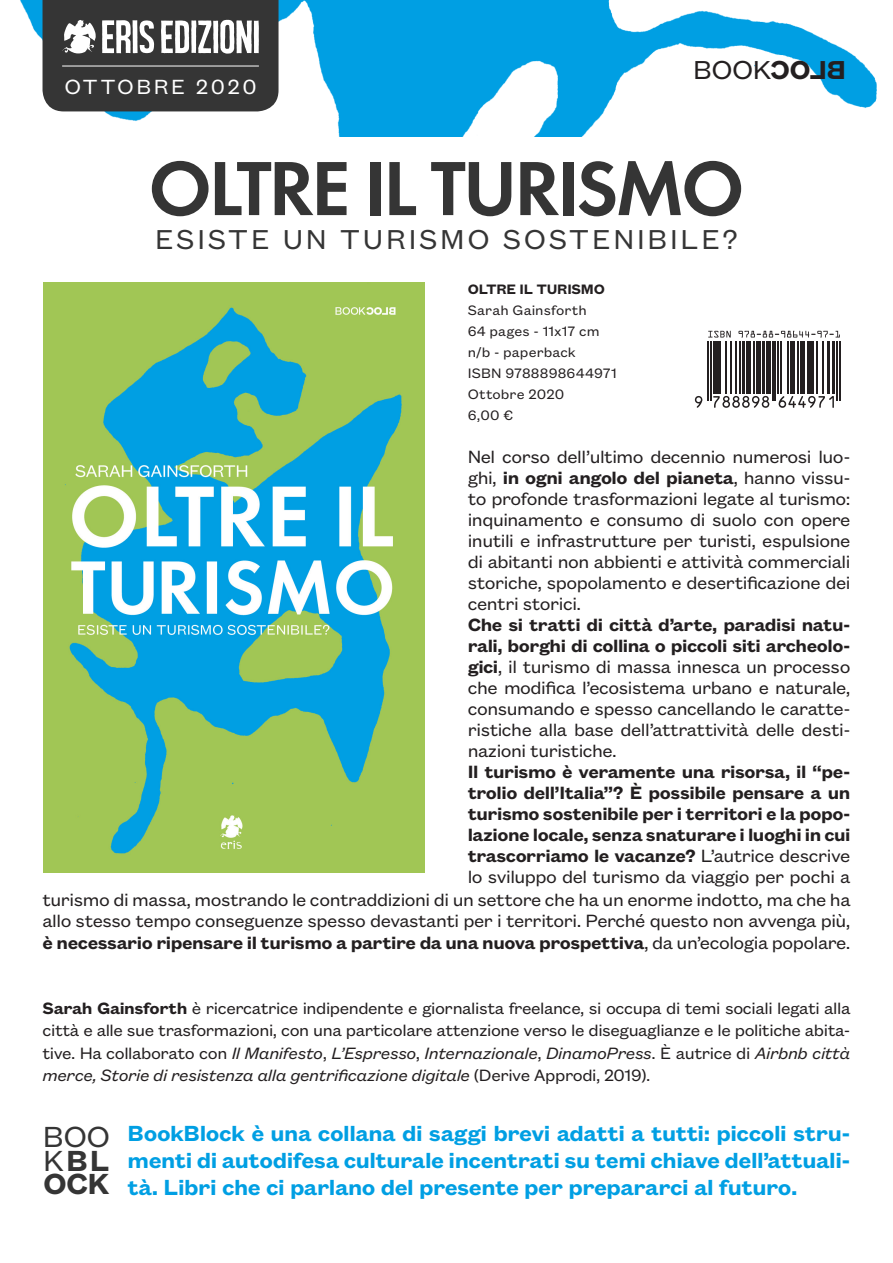
<style>
.page{position:relative;width:893px;height:1263px;background:#fff}
.page>*{position:absolute;margin:0;border:0;box-sizing:border-box;transform-origin:0 0}
.t1{font:600 79.5px "Futura";letter-spacing:-.04em;color:#353535}
.t2{font:600 31.95px "Founders Grotesk Text";color:#353535}
.t3{font:31.95px "Founders Grotesk Text";color:#353535}
.t4{font:30px "Founders Grotesk Text";letter-spacing:.09em;color:#353535}
.t5{font:28.5px "Founders Grotesk Text";color:#231f20}
.t6{font:600 24px/27px "Founders Grotesk Text";letter-spacing:-.02em;color:#009fe3;text-align:justify}
.t7{font:22.5px "Founders Grotesk Text";letter-spacing:.11em;color:#fff}
.t8{font:19.5px/21px "Founders Grotesk Text";letter-spacing:-.025em;color:#231f20;text-align:justify}
.t9{font:600 19.5px/21px "Founders Grotesk Text";letter-spacing:-.025em;color:#231f20;text-align:justify}
.t10{font:18px/22.5px "Founders Grotesk Text";letter-spacing:-.025em;color:#231f20;text-align:justify}
.t11{font:15px "Founders Grotesk Text";letter-spacing:.01em;color:#231f20}
.t12{font:600 15px "Founders Grotesk Text";letter-spacing:-.02em;color:#231f20}
.s1{font-weight:600}
.s2{font-weight:400}
.s3{font-style:italic}
</style>
<div class="page">
<img style="left:20px;top:0;width:857px;height:136px">
<svg style="left:43px;top:0;width:236px;height:111px;background:#535353"></svg>
<hr style="left:62px;top:66px;width:197px;height:1px;background:#fff">
<img style="left:43px;top:283px;width:382px;height:589px">
<svg style="left:708px;top:331px;width:23px;height:6px"></svg>
<svg style="left:738px;top:331px;width:102px;height:7px"></svg>
<svg style="left:695px;top:396px;width:7px;height:12px"></svg>
<hr style="left:707px;top:342px;width:2px;height:59px;background:#231f20">
<hr style="left:710px;top:342px;width:1px;height:59px;background:#231f20">
<hr style="left:713px;top:342px;width:4px;height:52px;background:#231f20">
<hr style="left:718px;top:342px;width:3px;height:52px;background:#231f20">
<hr style="left:726px;top:342px;width:1px;height:52px;background:#231f20">
<hr style="left:730px;top:342px;width:1px;height:52px;background:#231f20">
<hr style="left:735px;top:342px;width:2px;height:52px;background:#231f20">
<hr style="left:740px;top:342px;width:1px;height:52px;background:#231f20">
<hr style="left:742px;top:342px;width:3px;height:52px;background:#231f20">
<div style="left:746px;top:342px;width:5px;height:52px;background:#231f20"></div>
<hr style="left:754px;top:342px;width:1px;height:52px;background:#231f20">
<div style="left:756px;top:342px;width:5px;height:52px;background:#231f20"></div>
<svg style="left:713px;top:396px;width:56px;height:12px"></svg>
<hr style="left:762px;top:342px;width:3px;height:52px;background:#231f20">
<hr style="left:766px;top:342px;width:4px;height:52px;background:#231f20">
<hr style="left:772px;top:342px;width:1px;height:59px;background:#231f20">
<hr style="left:775px;top:342px;width:1px;height:59px;background:#231f20">
<hr style="left:777px;top:342px;width:2px;height:52px;background:#231f20">
<hr style="left:780px;top:342px;width:2px;height:52px;background:#231f20">
<hr style="left:787px;top:342px;width:2px;height:52px;background:#231f20">
<hr style="left:790px;top:342px;width:4px;height:52px;background:#231f20">
<hr style="left:797px;top:342px;width:1px;height:52px;background:#231f20">
<hr style="left:800px;top:342px;width:4px;height:52px;background:#231f20">
<hr style="left:807px;top:342px;width:4px;height:52px;background:#231f20">
<hr style="left:813px;top:342px;width:1px;height:52px;background:#231f20">
<hr style="left:817px;top:342px;width:1px;height:52px;background:#231f20">
<hr style="left:822px;top:342px;width:2px;height:52px;background:#231f20">
<svg style="left:779px;top:396px;width:55px;height:12px"></svg>
<hr style="left:827px;top:342px;width:2px;height:52px;background:#231f20">
<hr style="left:832px;top:342px;width:3px;height:52px;background:#231f20">
<hr style="left:836px;top:342px;width:2px;height:59px;background:#231f20">
<hr style="left:839px;top:342px;width:2px;height:59px;background:#231f20">
<svg style="left:771px;top:61px;width:73px;height:19px"></svg>
<p class="t7" style="left:64px;top:71px;width:194px">OTTOBRE 2020</p>
<p class="t5" style="left:693px;top:51px;width:80px">BOOK</p>
<p class="t1" style="left:148px;top:141px;width:598px">OLTRE IL TURISMO</p>
<p class="t4" style="left:155px;top:219px;width:584px">ESISTE UN TURISMO SOSTENIBILE?</p>
<p class="t12" style="left:468px;top:279px;width:139px">OLTRE IL TURISMO</p>
<p class="t11" style="left:468px;top:300px;width:120px">Sarah Gainsforth</p>
<p class="t11" style="left:468px;top:321px;width:133px">64 pages - 11x17 cm</p>
<p class="t11" style="left:468px;top:342px;width:110px">n/b - paperback</p>
<p class="t11" style="left:468px;top:363px;width:151px">ISBN 9788898644971</p>
<p class="t11" style="left:468px;top:384px;width:98px">Ottobre 2020</p>
<p class="t11" style="left:468px;top:405px;width:47px">6,00 €</p>
<p class="t8" style="left:468px;top:444px;width:384px">Nel corso dell’ultimo decennio numerosi luo&shy;ghi, <span class="s1">in ogni angolo del pianeta</span>, hanno vissu&shy;to profonde trasformazioni legate al turismo: inquinamento e consumo di suolo con opere inutili e infrastrutture per turisti, espulsione di abitanti non abbienti e attività commerciali storiche, spopolamento e desertificazione dei centri storici.</p>
<p class="t8" style="left:468px;top:612px;width:384px"><span class="s1">Che si tratti di città d’arte, paradisi natu&shy;rali, borghi di collina o piccoli siti archeolo&shy;gici</span>, il turismo di massa innesca un processo che modifica l’ecosistema urbano e naturale, consumando e spesso cancellando le caratte&shy;ristiche alla base dell’attrattività delle desti&shy;nazioni turistiche.</p>
<p class="t9" style="left:468px;top:759px;width:384px">Il turismo è veramente una risorsa, il “pe&shy;trolio dell’Italia”? È possibile pensare a un turismo sostenibile per i territori e la popo&shy;lazione locale, senza snaturare i luoghi in cui trascorriamo le vacanze? <span class="s2">L’autrice descrive lo sviluppo del turismo da viaggio per pochi a</span></p>
<p class="t8" style="left:43px;top:887px;width:810px;line-height:21.8px">turismo di massa, mostrando le contraddizioni di un settore che ha un enorme indotto, ma che ha allo stesso tempo conseguenze spesso devastanti per i territori. Perché questo non avvenga più, <span class="s1">è necessario ripensare il turismo a partire da una nuova prospettiva</span>, da un’ecologia popolare.</p>
<p class="t10" style="left:43px;top:995px;width:809px"><span class="s1">Sarah Gainsforth</span> è ricercatrice indipendente e giornalista freelance, si occupa di temi sociali legati alla città e alle sue trasformazioni, con una particolare attenzione verso le diseguaglianze e le politiche abita&shy;tive. Ha collaborato con <span class="s3">Il Manifesto</span>, <span class="s3">L’Espresso</span>, <span class="s3">Internazionale</span>, <span class="s3">DinamoPress</span>. È autrice di <span class="s3">Airbnb città merce, Storie di resistenza alla gentrificazione digitale</span> (Derive Approdi, 2019).</p>
<p class="t3" style="left:43px;top:1115px;width:69px">BOO</p>
<p class="t2" style="left:43px;top:1138px;width:68px"><span class="s2">K</span>BL</p>
<p class="t2" style="left:43px;top:1162px;width:68px">OCK</p>
<p class="t6" style="left:128px;top:1118px;width:724px">BookBlock è una collana di saggi brevi adatti a tutti: piccoli stru&shy;menti di autodifesa culturale incentrati su temi chiave dell’attuali&shy;tà. Libri che ci parlano del presente per prepararci al futuro.</p>
</div>
